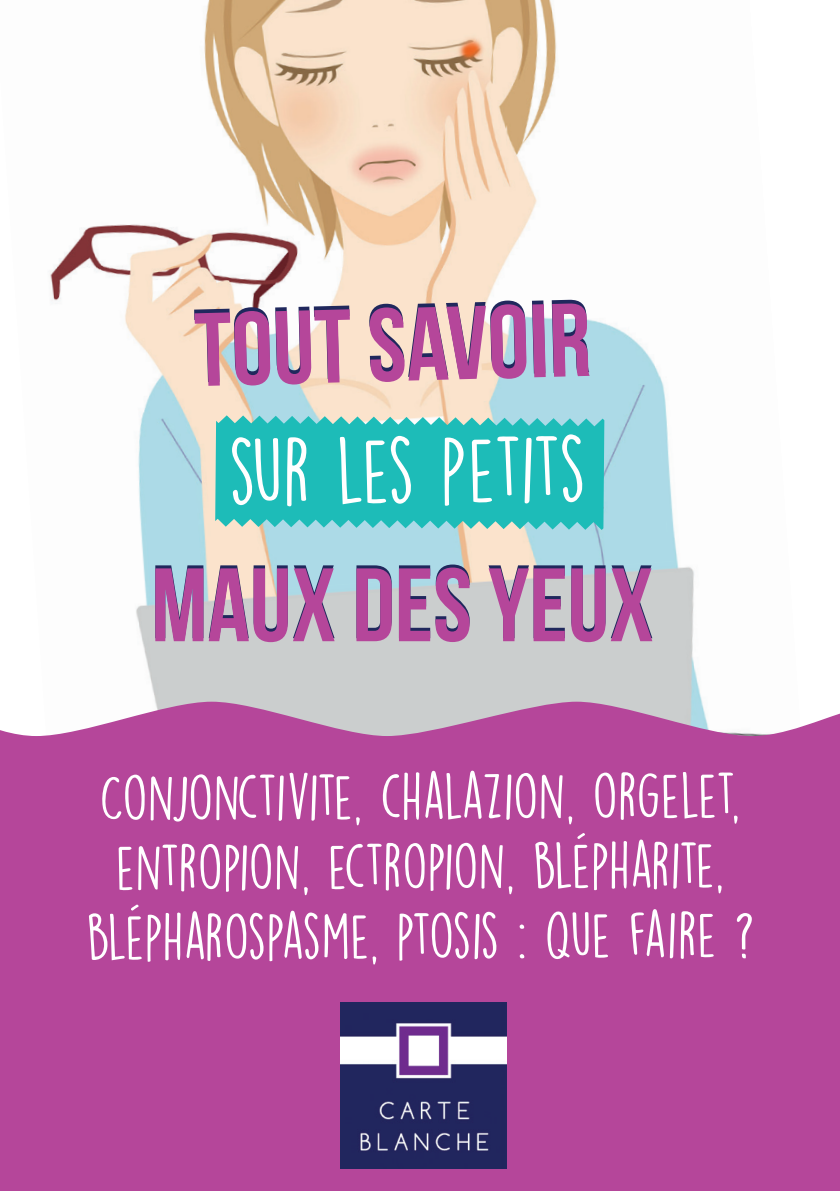
<style>
.page{position:relative;width:840px;height:1191px;background:#fff}
.page>*{position:absolute;margin:0;border:0;box-sizing:border-box;transform-origin:0 0}
.t1{font:104px "Bebas Neue";color:#20285d}
.t2{font:84px "DK Lemon Yellow Sun";letter-spacing:-.05em;color:#fff}
.t3{font:58px/69.6px "DK Lemon Yellow Sun";letter-spacing:-.03em;color:#fff;text-align:center}
</style>
<div class="page">
<img style="left:50px;top:0;width:652px;height:701px">
<div style="left:0;top:701px;width:839px;height:490px;background:#b5469a"></div>
<svg style="left:215px;top:415px;width:389px;height:115px;fill:#1dbcb8"></svg>
<img style="left:340px;top:1002px;width:166px;height:166px">
<h1 class="t1" style="left:193px;top:288px;width:397px;rotate:-1deg">TOUT savoir</h1>
<h2 class="t2" style="left:228px;top:419px;width:360px">SUR LES PETITS</h2>
<h1 class="t1" style="left:151px;top:545px;width:504px">MAUX DES YEUX</h1>
<p class="t3" style="left:86px;top:761px;width:670px">CONJONCTIVITE, CHALAZION, ORGELET,<br>ENTROPION, ECTROPION, BLÉPHARITE,<br>BLÉPHAROSPASME, PTOSIS : QUE FAIRE ?</p>
</div>
